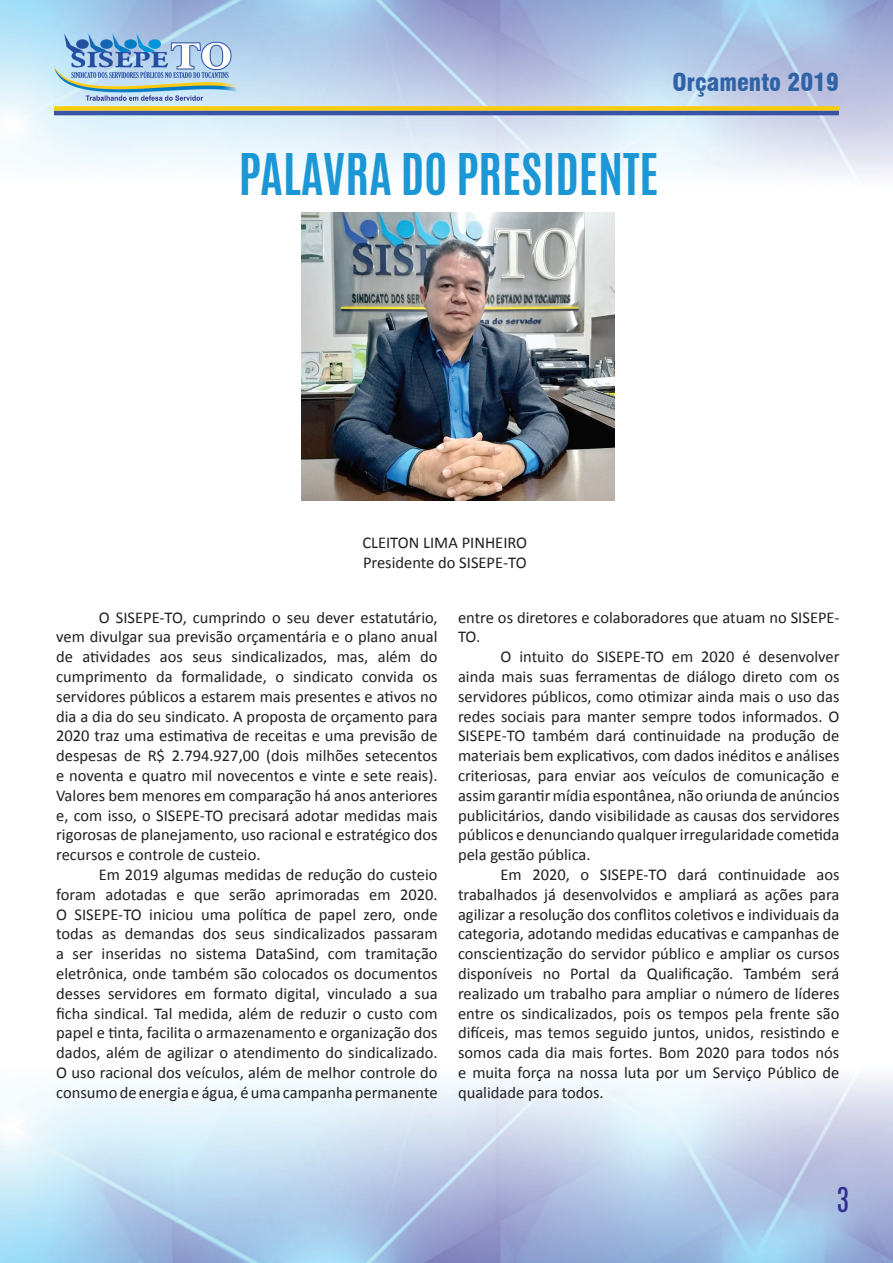
<style>
.page{position:relative;width:893px;height:1263px;background:#fff}
.page>*{position:absolute;margin:0;border:0;box-sizing:border-box;transform-origin:0 0}
.t1{font:700 48px "Antonio";color:#1c97d5}
.t2{font:28.8px "Antonio";color:#313092}
.t3{font:900 condensed 24px "Swiss 721 BT";color:#3063a6}
.t4{font:16.5px/19.8px "Calibri";color:#231f20;text-align:justify}
</style>
<div class="page">
<img style="left:0;top:0;width:893px;height:1263px">
<div style="left:54px;top:106px;width:785px;height:5px;background:#fdcc09"></div>
<hr style="left:54px;top:111px;width:785px;height:4px;background:#3853a3">
<img style="left:54px;top:34px;width:184px;height:66px">
<img style="left:302px;top:213px;width:312px;height:287px">
<h3 class="t3" style="left:672px;top:68px;width:168px">Orçamento 2019</h3>
<h1 class="t1" style="left:239px;top:138px;width:421px">PALAVRA DO PRESIDENTE</h1>
<p class="t4" style="left:362px;top:533px;width:166px">CLEITON LIMA PINHEIRO<br>Presidente do SISEPE-TO</p>
<p class="t4" style="left:56px;top:607px;width:383px;text-indent:43px">O SISEPE-TO, cumprindo o seu dever estatutário, vem divulgar sua previsão orçamentária e o plano anual de atividades aos seus sindicalizados, mas, além do cumprimento da formalidade, o sindicato convida os servidores públicos a estarem mais presentes e ativos no dia a dia do seu sindicato. A proposta de orçamento para 2020 traz uma estimativa de receitas e uma previsão de despesas de R$ 2.794.927,00 (dois milhões setecentos e noventa e quatro mil novecentos e vinte e sete reais).<br>Valores bem menores em comparação há anos anteriores e, com isso, o SISEPE-TO precisará adotar medidas mais rigorosas de planejamento, uso racional e estratégico dos recursos e controle de custeio.</p>
<p class="t4" style="left:56px;top:865px;width:383px;text-indent:43px">Em 2019 algumas medidas de redução do custeio foram adotadas e que serão aprimoradas em 2020.<br>O SISEPE-TO iniciou uma política de papel zero, onde todas as demandas dos seus sindicalizados passaram a ser inseridas no sistema DataSind, com tramitação eletrônica, onde também são colocados os documentos desses servidores em formato digital, vinculado a sua ficha sindical. Tal medida, além de reduzir o custo com papel e tinta, facilita o armazenamento e organização dos dados, além de agilizar o atendimento do sindicalizado.<br>O uso racional dos veículos, além de melhor controle do consumo de energia e água, é uma campanha permanente</p>
<p class="t4" style="left:458px;top:607px;width:383px">entre os diretores e colaboradores que atuam no SISEPE-<br>TO.</p>
<p class="t4" style="left:458px;top:647px;width:383px;text-indent:43px">O intuito do SISEPE-TO em 2020 é desenvolver ainda mais suas ferramentas de diálogo direto com os servidores públicos, como otimizar ainda mais o uso das redes sociais para manter sempre todos informados. O SISEPE-TO também dará continuidade na produção de materiais bem explicativos, com dados inéditos e análises criteriosas, para enviar aos veículos de comunicação e assim garantir mídia espontânea, não oriunda de anúncios publicitários, dando visibilidade as causas dos servidores públicos e denunciando qualquer irregularidade cometida pela gestão pública.</p>
<p class="t4" style="left:458px;top:865px;width:383px;text-indent:43px">Em 2020, o SISEPE-TO dará continuidade aos trabalhados já desenvolvidos e ampliará as ações para agilizar a resolução dos conflitos coletivos e individuais da categoria, adotando medidas educativas e campanhas de conscientização do servidor público e ampliar os cursos disponíveis no Portal da Qualificação. Também será realizado um trabalho para ampliar o número de líderes entre os sindicalizados, pois os tempos pela frente são difíceis, mas temos seguido juntos, unidos, resistindo e somos cada dia mais fortes. Bom 2020 para todos nós e muita força na nossa luta por um Serviço Público de qualidade para todos.</p>
<h2 class="t2" style="left:836px;top:1178px;width:14px">3</h2>
</div>
